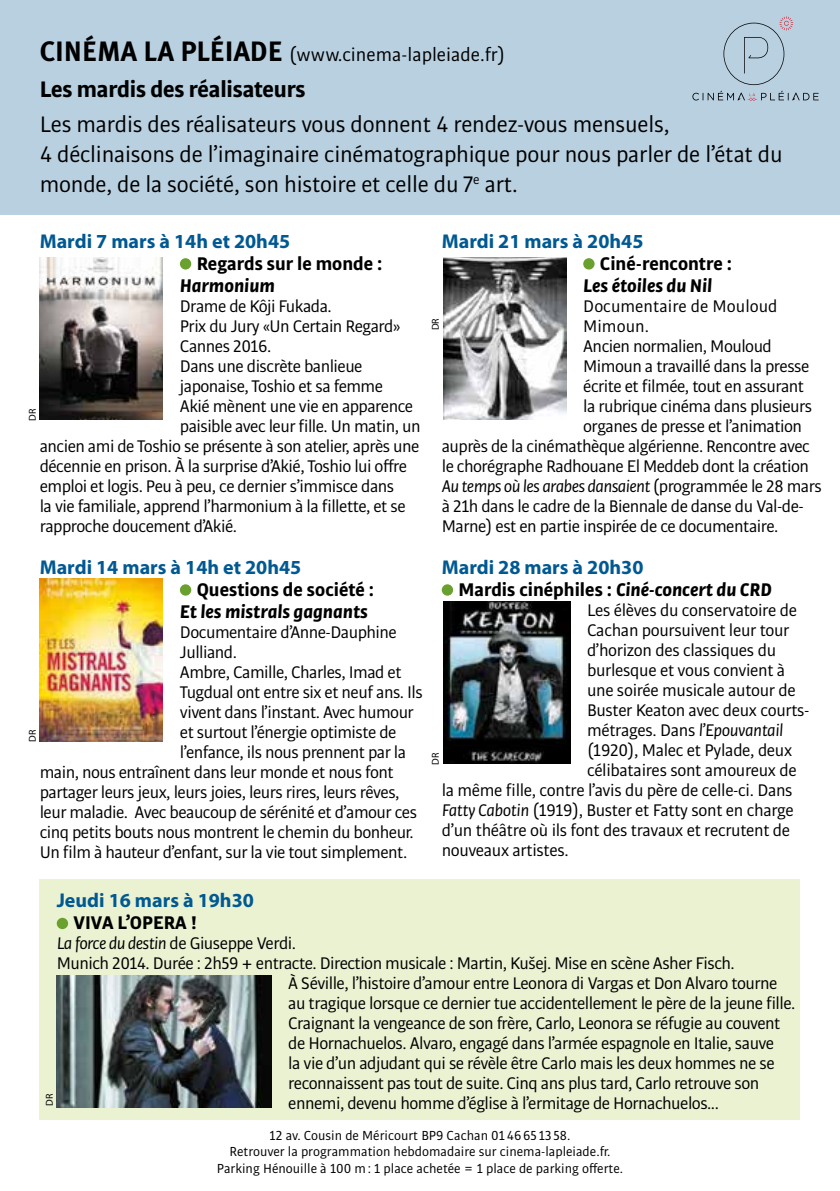
<style>
.page{position:relative;width:840px;height:1191px;background:#fff}
.page>*{position:absolute;margin:0;border:0;box-sizing:border-box;transform-origin:0 0}
.t1{font:24px/30px "Bulo";letter-spacing:-.01em;color:#000}
.t2{font:700 24px "Bulo";letter-spacing:-.01em;color:#000}
.t3{font:700 20px "Myriad Pro";color:#005992}
.t4{font:20px "Bulo";color:#000}
.t5{font:700 19.6px "Bulo";color:#000}
.t6{font:italic 700 19.6px "Bulo";color:#000}
.t7{font:18px "Bulo";letter-spacing:-.03em;color:#000}
.t8{font:italic 18px "Bulo";letter-spacing:-.03em;color:#000}
.t9{font:18px "Bulo";color:#000}
.t10{font:14px/16.8px "Bulo";color:#000;text-align:center}
.t11{font:10px "Myriad Pro";color:#000}
.s1{font-family:"Meta Plus";font-weight:700;font-size:28px}
.s2{font-style:normal}
.s3{font-style:italic}
</style>
<div class="page">
<div style="left:40px;top:879px;width:759px;height:240px;background:#eaf2d2"></div>
<div style="left:57px;top:917px;width:11px;height:12px;background:#6aa02d;border-radius:50%"></div>
<img style="left:57px;top:975px;width:214px;height:132px">
<div style="left:0;top:0;width:839px;height:215px;background:#b8d0e0"></div>
<svg style="left:692px;top:16px;width:126px;height:85px"></svg>
<div style="left:180px;top:258px;width:11px;height:11px;background:#6aa02d;border-radius:50%"></div>
<div style="left:180px;top:584px;width:11px;height:11px;background:#6aa02d;border-radius:50%"></div>
<div style="left:583px;top:258px;width:11px;height:11px;background:#6aa02d;border-radius:50%"></div>
<div style="left:441px;top:584px;width:12px;height:11px;background:#6aa02d;border-radius:50%"></div>
<img style="left:40px;top:257px;width:123px;height:163px">
<img style="left:40px;top:578px;width:123px;height:163px">
<img style="left:443px;top:257px;width:123px;height:162px">
<img style="left:443px;top:601px;width:126px;height:162px">
<p class="t4" style="left:40px;top:42px;width:466px"><span class="s1">CINÉMA LA PLÉIADE</span> (www.cinema-lapleiade.fr)</p>
<h1 class="t2" style="left:40px;top:73px;width:267px">Les mardis des réalisateurs</h1>
<h1 class="t1" style="left:40px;top:109px;width:744px">Les mardis des réalisateurs vous donnent 4 rendez-vous mensuels,<br>4 déclinaisons de l’imaginaire cinématographique pour nous parler de l’état du monde, de la société, son histoire et celle du 7<sup>e</sup> art.</h1>
<p class="t3" style="left:40px;top:228px;width:252px">Mardi 7 mars à 14h et 20h45</p>
<p class="t5" style="left:196px;top:250px;width:187px">Regards sur le monde :</p>
<p class="t6" style="left:180px;top:272px;width:96px">Harmonium</p>
<p class="t7" style="left:180px;top:294px;width:153px">Drame de Kôji Fukada.</p>
<p class="t7" style="left:180px;top:314px;width:222px">Prix du Jury «Un Certain Regard»</p>
<p class="t7" style="left:180px;top:334px;width:93px">Cannes 2016.</p>
<p class="t7" style="left:180px;top:354px;width:184px">Dans une discrète banlieue</p>
<p class="t7" style="left:180px;top:374px;width:205px">japonaise, Toshio et sa femme</p>
<p class="t7" style="left:180px;top:394px;width:234px">Akié mènent une vie en apparence</p>
<p class="t7" style="left:180px;top:414px;width:242px">paisible avec leur fille. Un matin, un</p>
<p class="t7" style="left:40px;top:434px;width:381px">ancien ami de Toshio se présente à son atelier, après une</p>
<p class="t7" style="left:40px;top:454px;width:368px">décennie en prison. À la surprise d’Akié, Toshio lui offre</p>
<p class="t7" style="left:40px;top:474px;width:356px">emploi et logis. Peu à peu, ce dernier s’immisce dans</p>
<p class="t7" style="left:40px;top:494px;width:367px">la vie familiale, apprend l’harmonium à la fillette, et se</p>
<p class="t7" style="left:40px;top:514px;width:199px">rapproche doucement d’Akié.</p>
<p class="t3" style="left:40px;top:554px;width:263px">Mardi 14 mars à 14h et 20h45</p>
<p class="t5" style="left:196px;top:576px;width:179px">Questions de société :</p>
<p class="t6" style="left:180px;top:598px;width:189px">Et les mistrals gagnants</p>
<p class="t7" style="left:180px;top:620px;width:218px">Documentaire d’Anne-Dauphine</p>
<p class="t7" style="left:180px;top:640px;width:59px">Julliand.</p>
<p class="t7" style="left:180px;top:660px;width:223px">Ambre, Camille, Charles, Imad et</p>
<p class="t7" style="left:180px;top:680px;width:244px">Tugdual ont entre six et neuf ans. Ils</p>
<p class="t7" style="left:180px;top:700px;width:235px">vivent dans l’instant. Avec humour</p>
<p class="t7" style="left:180px;top:720px;width:218px">et surtout l’énergie optimiste de</p>
<p class="t7" style="left:180px;top:740px;width:228px">l’enfance, ils nous prennent par la</p>
<p class="t7" style="left:40px;top:760px;width:355px">main, nous entraînent dans leur monde et nous font</p>
<p class="t7" style="left:40px;top:780px;width:361px">partager leurs jeux, leurs joies, leurs rires, leurs rêves,</p>
<p class="t7" style="left:40px;top:800px;width:379px">leur maladie. Avec beaucoup de sérénité et d’amour ces</p>
<p class="t7" style="left:40px;top:820px;width:375px">cinq petits bouts nous montrent le chemin du bonheur.</p>
<p class="t7" style="left:40px;top:840px;width:369px">Un film à hauteur d’enfant, sur la vie tout simplement.</p>
<p class="t3" style="left:441px;top:228px;width:203px">Mardi 21 mars à 20h45</p>
<p class="t5" style="left:599px;top:250px;width:133px">Ciné-rencontre :</p>
<p class="t6" style="left:583px;top:272px;width:130px">Les étoiles du Nil</p>
<p class="t9" style="left:583px;top:294px;width:196px">Documentaire de Mouloud</p>
<p class="t7" style="left:583px;top:314px;width:67px">Mimoun.</p>
<p class="t7" style="left:583px;top:334px;width:190px">Ancien normalien, Mouloud</p>
<p class="t7" style="left:583px;top:354px;width:228px">Mimoun a travaillé dans la presse</p>
<p class="t7" style="left:583px;top:374px;width:222px">écrite et filmée, tout en assurant</p>
<p class="t7" style="left:583px;top:394px;width:230px">la rubrique cinéma dans plusieurs</p>
<p class="t7" style="left:583px;top:414px;width:220px">organes de presse et l’animation</p>
<p class="t7" style="left:441px;top:434px;width:369px">auprès de la cinémathèque algérienne. Rencontre avec</p>
<p class="t7" style="left:441px;top:454px;width:368px">le chorégraphe Radhouane El Meddeb dont la création</p>
<p class="t8" style="left:441px;top:474px;width:381px">Au temps où les arabes dansaient <span class="s2">(programmée le 28 mars</span></p>
<p class="t7" style="left:441px;top:494px;width:363px">à 21h dans le cadre de la Biennale de danse du Val-de-</p>
<p class="t7" style="left:441px;top:514px;width:338px">Marne) est en partie inspirée de ce documentaire.</p>
<p class="t3" style="left:441px;top:554px;width:203px">Mardi 28 mars à 20h30</p>
<p class="t5" style="left:458px;top:576px;width:314px">Mardis cinéphiles : <span class="s3">Ciné-concert du CRD</span></p>
<p class="t7" style="left:586px;top:598px;width:211px">Les élèves du conservatoire de</p>
<p class="t7" style="left:586px;top:618px;width:204px">Cachan poursuivent leur tour</p>
<p class="t7" style="left:586px;top:638px;width:190px">d’horizon des classiques du</p>
<p class="t7" style="left:586px;top:658px;width:200px">burlesque et vous convient à</p>
<p class="t7" style="left:586px;top:678px;width:210px">une soirée musicale autour de</p>
<p class="t7" style="left:586px;top:698px;width:224px">Buster Keaton avec deux courts-</p>
<p class="t7" style="left:586px;top:718px;width:198px">métrages. Dans <span class="s3">l’Epouvantail</span></p>
<p class="t7" style="left:586px;top:738px;width:206px">(1920), Malec et Pylade, deux</p>
<p class="t7" style="left:586px;top:758px;width:211px">célibataires sont amoureux de</p>
<p class="t7" style="left:441px;top:778px;width:352px">la même fille, contre l’avis du père de celle-ci. Dans</p>
<p class="t7" style="left:441px;top:798px;width:353px"><span class="s3">Fatty Cabotin</span> (1919), Buster et Fatty sont en charge</p>
<p class="t7" style="left:441px;top:818px;width:350px">d’un théâtre où ils font des travaux et recrutent de</p>
<p class="t7" style="left:441px;top:838px;width:128px">nouveaux artistes.</p>
<p class="t11" style="left:429px;top:330px;width:14px;rotate:-90deg">DR</p>
<p class="t11" style="left:26px;top:420px;width:14px;rotate:-90deg">DR</p>
<p class="t11" style="left:26px;top:742px;width:14px;rotate:-90deg">DR</p>
<p class="t11" style="left:429px;top:764px;width:14px;rotate:-90deg">DR</p>
<p class="t3" style="left:57px;top:887px;width:198px">Jeudi 16 mars à 19h30</p>
<p class="t5" style="left:73px;top:910px;width:126px">VIVA L’OPERA !</p>
<p class="t7" style="left:57px;top:932px;width:240px"><span class="s3">La force du destin</span> de Giuseppe Verdi.</p>
<p class="t7" style="left:57px;top:952px;width:679px">Munich 2014. Durée : 2h59 + entracte. Direction musicale : Martin, Kušej. Mise en scène Asher Fisch.</p>
<p class="t7" style="left:288px;top:972px;width:490px">À Séville, l’histoire d’amour entre Leonora di Vargas et Don Alvaro tourne</p>
<p class="t7" style="left:288px;top:992px;width:508px">au tragique lorsque ce dernier tue accidentellement le père de la jeune fille.</p>
<p class="t7" style="left:288px;top:1012px;width:493px">Craignant la vengeance de son frère, Carlo, Leonora se réfugie au couvent</p>
<p class="t7" style="left:288px;top:1032px;width:487px">de Hornachuelos. Alvaro, engagé dans l’armée espagnole en Italie, sauve</p>
<p class="t7" style="left:288px;top:1052px;width:487px">la vie d’un adjudant qui se révèle être Carlo mais les deux hommes ne se</p>
<p class="t7" style="left:288px;top:1072px;width:472px">reconnaissent pas tout de suite. Cinq ans plus tard, Carlo retrouve son</p>
<p class="t11" style="left:43px;top:1106px;width:14px;rotate:-90deg">DR</p>
<p class="t7" style="left:288px;top:1092px;width:432px">ennemi, devenu homme d’église à l’ermitage de Hornachuelos...</p>
<p class="t10" style="left:217px;top:1126px;width:408px">12 av. Cousin de Méricourt BP9 Cachan 014665 13 58.<br>Retrouver la programmation hebdomadaire sur cinema-lapleiade.fr.<br>Parking Hénouille à 100 m: 1 place achetée = 1 place de parking offerte.</p>
</div>
